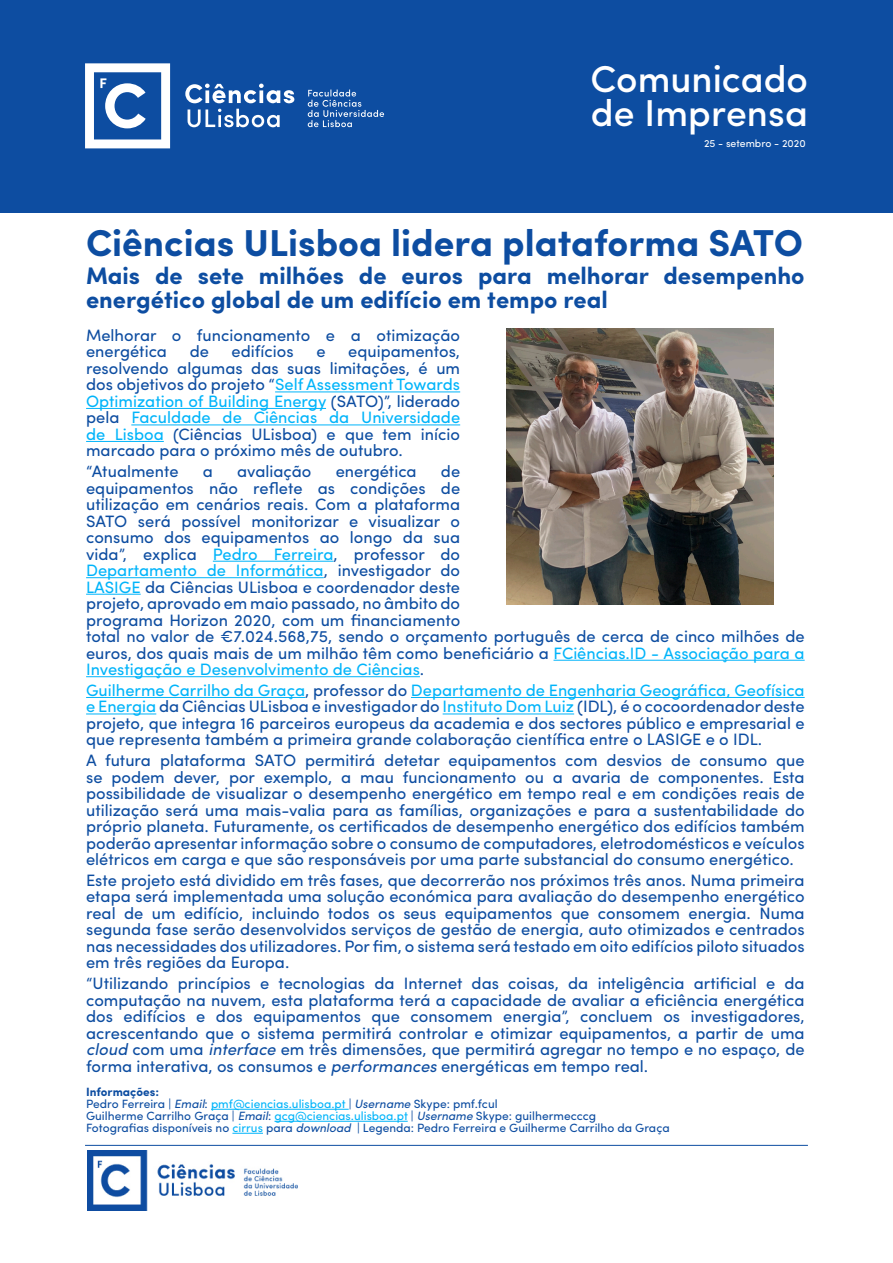
<style>
.page{position:relative;width:893px;height:1263px;background:#fff}
.page>*{position:absolute;margin:0;border:0;box-sizing:border-box;transform-origin:0 0}
.t1{font:700 37.5px "Sofia Pro";color:#0d4da1}
.t2{font:500 37.5px "Sofia Pro";color:#fff}
.t3{font:700 24px/24px "Sofia Pro";color:#0d4da1}
.t4{font:16.5px/16.5px "Sofia Pro";color:#0d4da1;text-align:justify}
.t5{font:12px "Sofia Pro";color:#0d4da1}
.t6{font:700 12px "Sofia Pro";color:#0d4da1}
.t7{font:10.5px "Sofia Pro";color:#fff}
.s1{color:#00b4fa}
.s2{font-style:italic}
</style>
<div class="page">
<hr style="left:275px;top:391px;width:185px;height:1px;background:#00b4fa">
<hr style="left:86px;top:408px;width:240px;height:1px;background:#00b4fa">
<hr style="left:131px;top:424px;width:329px;height:1px;background:#00b4fa">
<hr style="left:86px;top:441px;width:78px;height:1px;background:#00b4fa">
<hr style="left:213px;top:561px;width:120px;height:1px;background:#00b4fa">
<hr style="left:86px;top:577px;width:238px;height:1px;background:#00b4fa">
<hr style="left:86px;top:594px;width:55px;height:1px;background:#00b4fa">
<hr style="left:553px;top:660px;width:252px;height:1px;background:#00b4fa">
<hr style="left:86px;top:676px;width:334px;height:1px;background:#00b4fa">
<hr style="left:86px;top:697px;width:219px;height:1px;background:#00b4fa">
<hr style="left:411px;top:697px;width:394px;height:1px;background:#00b4fa">
<hr style="left:86px;top:713px;width:70px;height:1px;background:#00b4fa">
<hr style="left:443px;top:713px;width:131px;height:1px;background:#00b4fa">
<div style="left:0;top:0;width:893px;height:212px;background:#0d4da1"></div>
<svg style="left:308px;top:90px;width:76px;height:37px"></svg>
<svg style="left:188px;top:109px;width:92px;height:18px"></svg>
<svg style="left:185px;top:84px;width:109px;height:19px"></svg>
<svg style="left:85px;top:63px;width:85px;height:85px"></svg>
<hr style="left:85px;top:1145px;width:723px;height:1px;background:#0d4da1">
<hr style="left:211px;top:1109px;width:138px;height:1px;background:#00b4fa">
<hr style="left:274px;top:1121px;width:134px;height:1px;background:#00b4fa">
<hr style="left:232px;top:1133px;width:31px;height:1px;background:#00b4fa">
<img style="left:87px;top:1150px;width:211px;height:60px">
<img style="left:506px;top:328px;width:267px;height:277px">
<p class="t2" style="left:591px;top:51px;width:219px">Comunicado</p>
<p class="t2" style="left:591px;top:85px;width:219px">de Imprensa</p>
<p class="t7" style="left:704px;top:136px;width:103px">25 - setembro - 2020</p>
<p class="t1" style="left:86px;top:214px;width:719px">Ciências ULisboa lidera plataforma SATO</p>
<p class="t3" style="left:86px;top:262px;width:720px">Mais de sete milhões de euros para melhorar desempenho energético global de um edifício em tempo real</p>
<p class="t4" style="left:86px;top:326px;width:376px">Melhorar o funcionamento e a otimização energética</p>
<p class="t4" style="left:190px;top:342px;width:21px">de</p>
<p class="t4" style="left:232px;top:342px;width:64px">edifícios</p>
<p class="t4" style="left:316px;top:342px;width:11px">e</p>
<p class="t4" style="left:86px;top:342px;width:376px;text-indent:262px">equipamentos, resolvendo algumas das suas limitações, é um dos objetivos do projeto “<span class="s1">Self Assessment Towards Optimization of Building Energy</span> (SATO)”, liderado pela <span class="s1">Faculdade de Ciências da Universidade de Lisboa</span> (Ciências ULisboa) e que tem início marcado para o próximo mês de outubro.</p>
<p class="t4" style="left:86px;top:462px;width:94px">“Atualmente</p>
<p class="t4" style="left:203px;top:462px;width:12px">a</p>
<p class="t4" style="left:237px;top:462px;width:76px">avaliação</p>
<p class="t4" style="left:336px;top:462px;width:82px">energética</p>
<p class="t4" style="left:86px;top:462px;width:720px;text-align:left;text-indent:355px">de<br>equipamentos não reflete as condições de<br>utilização em cenários reais. Com a plataforma<br>SATO será possível monitorizar e visualizar o<br>consumo dos equipamentos ao longo da sua<br>vida”, explica <span class="s1">Pedro Ferreira</span>, professor do<br><span class="s1">Departamento de Informática</span>, investigador do<br><span class="s1">LASIGE</span> da Ciências ULisboa e coordenador deste<br>projeto, aprovado em maio passado, no âmbito do<br>programa Horizon 2020, com um financiamento<br>total no valor de €7.024.568,75, sendo o orçamento português de cerca de cinco milhões de euros, dos quais mais de um milhão têm como beneficiário a <span class="s1">FCiências.ID - Associação para a Investigação e Desenvolvimento de Ciências</span>.</p>
<p class="t4" style="left:86px;top:681px;width:720px"><span class="s1">Guilherme Carrilho da Graça</span>, professor do <span class="s1">Departamento de Engenharia Geográfica, Geofísica e Energia</span> da Ciências ULisboa e investigador do <span class="s1">Instituto Dom Luiz</span> (IDL), é o cocoordenador deste projeto, que integra 16 parceiros europeus da academia e dos sectores público e empresarial e que representa também a primeira grande colaboração científica entre o LASIGE e o IDL.</p>
<p class="t4" style="left:86px;top:751px;width:720px">A futura plataforma SATO permitirá detetar equipamentos com desvios de consumo que se podem dever, por exemplo, a mau funcionamento ou a avaria de componentes. Esta possibilidade de visualizar o desempenho energético em tempo real e em condições reais de utilização será uma mais-valia para as famílias, organizações e para a sustentabilidade do próprio planeta. Futuramente, os certificados de desempenho energético dos edifícios também poderão apresentar informação sobre o consumo de computadores, eletrodomésticos e veículos elétricos em carga e que são responsáveis por uma parte substancial do consumo energético.</p>
<p class="t4" style="left:86px;top:871px;width:720px">Este projeto está dividido em três fases, que decorrerão nos próximos três anos. Numa primeira etapa será implementada uma solução económica para avaliação do desempenho energético real de um edifício, incluindo todos os seus equipamentos que consomem energia. Numa segunda fase serão desenvolvidos serviços de gestão de energia, auto otimizados e centrados nas necessidades dos utilizadores. Por fim, o sistema será testado em oito edifícios piloto situados em três regiões da Europa.</p>
<p class="t4" style="left:86px;top:974px;width:720px">“Utilizando princípios e tecnologias da Internet das coisas, da inteligência artificial e da computação na nuvem, esta plataforma terá a capacidade de avaliar a eficiência energética dos edifícios e dos equipamentos que consomem energia”, concluem os investigadores, acrescentando que o sistema permitirá controlar e otimizar equipamentos, a partir de uma <span class="s2">cloud</span> com uma <span class="s2">interface</span> em três dimensões, que permitirá agregar no tempo e no espaço, de forma interativa, os consumos e <span class="s2">performances</span> energéticas em tempo real.</p>
<p class="t6" style="left:86px;top:1083px;width:74px">Informações:</p>
<p class="t5" style="left:86px;top:1095px;width:413px">Pedro Ferreira | <span class="s2">Email</span>: <span class="s1">pmf@ciencias.ulisboa.pt</span> | <span class="s2">Username</span> Skype: pmf.fcul</p>
<p class="t5" style="left:86px;top:1107px;width:511px">Guilherme Carrilho Graça | <span class="s2">Email</span>: <span class="s1">gcg@ciencias.ulisboa.pt</span> | <span class="s2">Username</span> Skype: guilhermecccg</p>
<p class="t5" style="left:86px;top:1119px;width:585px">Fotografias disponíveis no <span class="s1">cirrus</span> para <span class="s2">download</span> | Legenda: Pedro Ferreira e Guilherme Carrilho da Graça</p>
</div>
